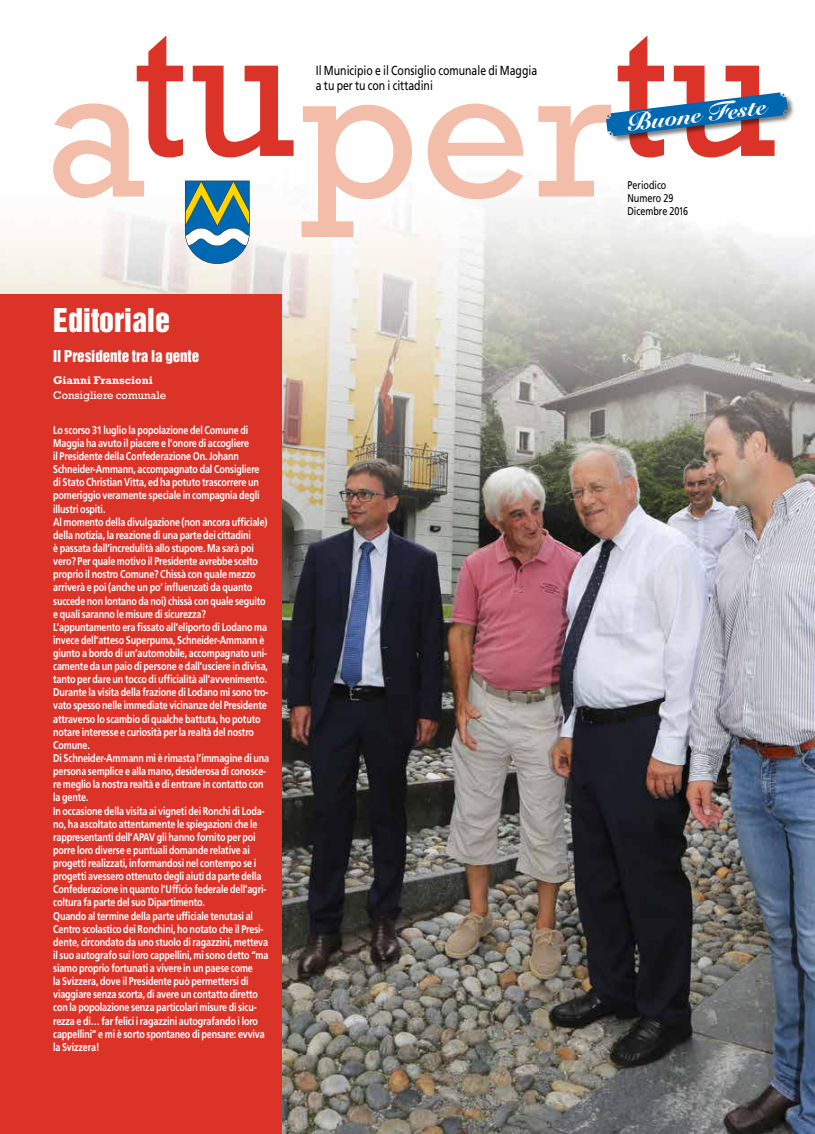
<style>
.page{position:relative;width:815px;height:1134px;background:#fff}
.page>*{position:absolute;margin:0;border:0;box-sizing:border-box;transform-origin:0 0}
.t1{font:30px "Helvetica Inserat LT Std";letter-spacing:-.005em;color:#fff}
.t2{font:24.25px "Snell Roundhand LT Std Blk Scr";color:#fff}
.t3{font:15px "Helvetica Inserat LT Std";letter-spacing:-.005em;color:#fff}
.t4{font:13.12px/15px "Frutiger LT Std";color:#000;scale:.8 1}
.t5{font:700 11.25px/13.1px "Frutiger LT Std";letter-spacing:-.015em;color:#fff;scale:.8 1}
.t6{font:11.25px/13.1px "Frutiger LT Std";color:#000;scale:.8 1}
.t7{font:11.25px "Rockwell Std";color:#fff}
.t8{font:700 11.25px "Rockwell Std";color:#fff}
</style>
<div class="page">
<img style="left:0;top:147px;width:815px;height:987px">
<div style="left:0;top:294px;width:281px;height:840px;background:#db3328"></div>
<svg style="left:302px;top:105px;width:110px;height:132px"></svg>
<svg style="left:428px;top:104px;width:95px;height:95px"></svg>
<svg style="left:53px;top:35px;width:241px;height:229px"></svg>
<div style="left:606px;top:92px;width:189px;height:51px;background:#000;opacity:.5"></div>
<svg style="left:538px;top:35px;width:250px;height:161px"></svg>
<p class="t4" style="left:316px;top:63px;width:278px">Il Municipio e il Consiglio comunale di Maggia a tu per tu con i cittadini</p>
<h1 class="t1" style="left:53px;top:302px;width:118px">Editoriale</h1>
<h3 class="t3" style="left:53px;top:347px;width:148px">Il Presidente tra la gente</h3>
<p class="t8" style="left:53px;top:374px;width:101px">Gianni Franscioni</p>
<p class="t7" style="left:53px;top:389px;width:115px">Consigliere comunale</p>
<p class="t5" style="left:53px;top:423px;width:272px">Lo scorso 31 luglio la popolazione del Comune di Maggia ha avuto il piacere e l’onore di accogliere<br>il Presidente della Confederazione On. Johann Schneider-Ammann, accompagnato dal Consigliere di Stato Christian Vitta, ed ha potuto trascorrere un pomeriggio veramente speciale in compagnia degli illustri ospiti.<br>Al momento della divulgazione (non ancora ufficiale) della notizia, la reazione di una parte dei cittadini<br>è passata dall’incredulità allo stupore. Ma sarà poi vero? Per quale motivo il Presidente avrebbe scelto proprio il nostro Comune? Chissà con quale mezzo arriverà e poi (anche un po’ influenzati da quanto succede non lontano da noi) chissà con quale seguito e quali saranno le misure di sicurezza?<br>L’appuntamento era fissato all’eliporto di Lodano ma invece dell’atteso Superpuma, Schneider-Ammann è giunto a bordo di un’automobile, accompagnato uni&shy;camente da un paio di persone e dall’usciere in divisa, tanto per dare un tocco di ufficialità all’avvenimento.<br>Durante la visita della frazione di Lodano mi sono tro&shy;vato spesso nelle immediate vicinanze del Presidente attraverso lo scambio di qualche battuta, ho potuto notare interesse e curiosità per la realtà del nostro Comune.<br>Di Schneider-Ammann mi è rimasta l’immagine di una persona semplice e alla mano, desiderosa di conosce&shy;re meglio la nostra realtà e di entrare in contatto con la gente.<br>In occasione della visita ai vigneti dei Ronchi di Loda&shy;no, ha ascoltato attentamente le spiegazioni che le rappresentanti dell’APAV gli hanno fornito per poi porre loro diverse e puntuali domande relative ai progetti realizzati, informandosi nel contempo se i progetti avessero ottenuto degli aiuti da parte della Confederazione in quanto l’Ufficio federale dell’agri&shy;coltura fa parte del suo Dipartimento.<br>Quando al termine della parte ufficiale tenutasi al Centro scolastico dei Ronchini, ho notato che il Presi&shy;dente, circondato da uno stuolo di ragazzini, metteva il suo autografo sui loro cappellini, mi sono detto “ma siamo proprio fortunati a vivere in un paese come<br>la Svizzera, dove il Presidente può permettersi di viaggiare senza scorta, di avere un contatto diretto con la popolazione senza particolari misure di sicu&shy;rezza e di… far felici i ragazzini autografando i loro cappellini” e mi è sorto spontaneo di pensare: evviva la Svizzera!</p>
<h2 class="t2" style="left:626px;top:108px;width:141px;rotate:-7deg">Buone Feste</h2>
<p class="t6" style="left:627px;top:179px;width:77px">Periodico<br>Numero 29<br>Dicembre 2016</p>
</div>
